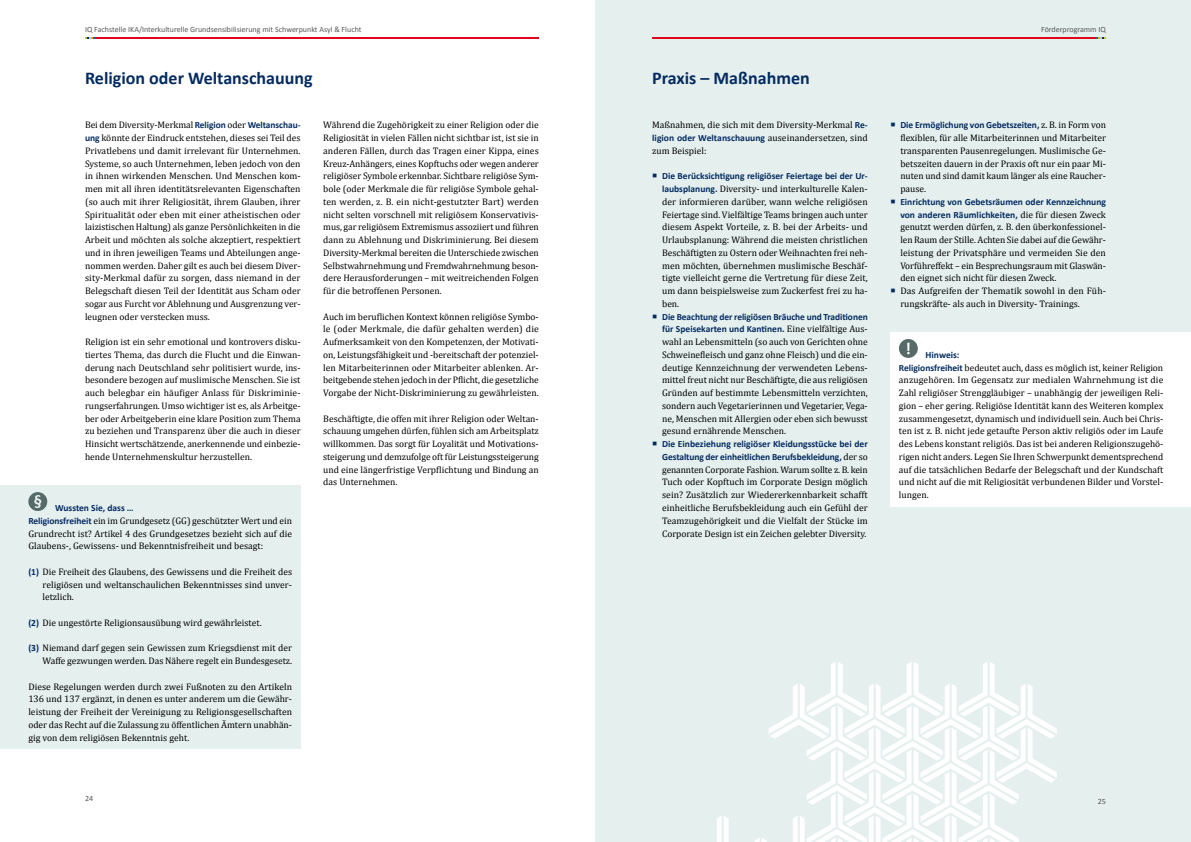
<style>
.page{position:relative;width:1191px;height:842px;background:#fff}
.page>*{position:absolute;margin:0;border:0;box-sizing:border-box;transform-origin:0 0}
.t1{font:700 18px "Calibri";color:#042b60}
.t2{font:9.5px/12.8px "Cambria";color:#000;text-align:justify}
.t3{font:700 9.5px/12.8px "Calibri";color:#042b60}
.t4{font:8px "Calibri";color:#575756}
.s1{font-family:"Calibri";font-weight:700;color:#042b60}
.s2{font-family:"Cambria";font-weight:400;color:#000}
</style>
<div class="page">
<hr style="left:85px;top:37px;width:454px;height:2px;background:#e3051b">
<svg style="left:85px;top:37px;width:10px;height:2px"></svg>
<div style="left:595px;top:0;width:596px;height:842px;background:#e4efee"></div>
<hr style="left:652px;top:37px;width:453px;height:2px;background:#e3051b">
<svg style="left:1096px;top:37px;width:10px;height:2px"></svg>
<div style="left:890px;top:332px;width:301px;height:175px;background:#fff"></div>
<svg style="left:899px;top:339px;width:18px;height:19px"></svg>
<svg style="left:717px;top:816px;width:12px;height:26px"></svg>
<svg style="left:755px;top:662px;width:302px;height:180px"></svg>
<div style="left:0;top:485px;width:300px;height:264px;background:#e4efee"></div>
<svg style="left:28px;top:492px;width:19px;height:19px"></svg>
<p class="t4" style="left:85px;top:24px;width:278px">IQ Fachstelle IKA/Interkulturelle Grundsensibilisierung mit Schwerpunkt Asyl &amp; Flucht</p>
<h1 class="t1" style="left:85px;top:67px;width:229px">Religion oder Weltanschauung</h1>
<h1 class="t1" style="left:652px;top:67px;width:159px">Praxis – Maßnahmen</h1>
<p class="t2" style="left:323px;top:119px;width:217px">Während die Zugehörigkeit zu einer Religion oder die Religiosität in vielen Fällen nicht sichtbar ist, ist sie in anderen Fällen, durch das Tragen einer Kippa, eines Kreuz-Anhängers, eines Kopftuchs oder wegen anderer religiöser Symbole erkennbar. Sichtbare religiöse Sym&shy;bole (oder Merkmale die für religiöse Symbole gehal&shy;ten werden, z. B. ein nicht-gestutzter Bart) werden nicht selten vorschnell mit religiösem Konservativis&shy;mus, gar religiösem Extremismus assoziiert und führen dann zu Ablehnung und Diskriminierung. Bei diesem Diversity-Merkmal bereiten die Unterschiede zwischen Selbstwahrnehmung und Fremdwahrnehmung beson&shy;dere Herausforderungen – mit weitreichenden Folgen für die betroffenen Personen.</p>
<p class="t2" style="left:323px;top:310px;width:217px">Auch im beruflichen Kontext können religiöse Symbo&shy;le (oder Merkmale, die dafür gehalten werden) die Aufmerksamkeit von den Kompetenzen, der Motivati&shy;on, Leistungsfähigkeit und -bereitschaft der potenziel&shy;len Mitarbeiterinnen oder Mitarbeiter ablenken. Ar&shy;beitgebende stehen jedoch in der Pflicht, die gesetzliche Vorgabe der Nicht-Diskriminierung zu gewährleisten.</p>
<p class="t2" style="left:323px;top:412px;width:217px">Beschäftigte, die offen mit ihrer Religion oder Weltan&shy;schauung umgehen dürfen, fühlen sich am Arbeitsplatz willkommen. Das sorgt für Loyalität und Motivations&shy;steigerung und demzufolge oft für Leistungssteigerung und eine längerfristige Verpflichtung und Bindung an das Unternehmen.</p>
<p class="t2" style="left:652px;top:119px;width:217px">Maßnahmen, die sich mit dem Diversity-Merkmal <span class="s1">Re-</span></p>
<p class="t3" style="left:652px;top:131px;width:217px">ligion oder Weltanschauung <span class="s2">auseinandersetzen, sind</span></p>
<p class="t2" style="left:652px;top:144px;width:56px">zum Beispiel:</p>
<p class="t3" style="left:662px;top:170px;width:207px">Die Berücksichtigung religiöser Feiertage bei der Ur-</p>
<p class="t2" style="left:662px;top:182px;width:207px"><span class="s1">laubsplanung.</span> Diversity- und interkulturelle Kalen&shy;der informieren darüber, wann welche religiösen Feiertage sind. Vielfältige Teams bringen auch unter diesem Aspekt Vorteile, z. B. bei der Arbeits- und Urlaubsplanung: Während die meisten christlichen Beschäftigten zu Ostern oder Weihnachten frei neh&shy;men möchten, übernehmen muslimische Beschäf&shy;tigte vielleicht gerne die Vertretung für diese Zeit, um dann beispielsweise zum Zuckerfest frei zu ha&shy;ben.</p>
<p class="t3" style="left:662px;top:310px;width:207px">Die Beachtung der religiösen Bräuche und Traditionen für Speisekarten und Kantinen. <span class="s2">Eine vielfältige Aus-</span></p>
<p class="t2" style="left:662px;top:335px;width:207px">wahl an Lebensmitteln (so auch von Gerichten ohne Schweinefleisch und ganz ohne Fleisch) und die ein&shy;deutige Kennzeichnung der verwendeten Lebens&shy;mittel freut nicht nur Beschäftigte, die aus religiösen Gründen auf bestimmte Lebensmitteln verzichten, sondern auch Vegetarierinnen und Vegetarier, Vega&shy;ne, Menschen mit Allergien oder eben sich bewusst gesund ernährende Menschen.</p>
<p class="t3" style="left:662px;top:438px;width:207px">Die Einbeziehung religiöser Kleidungsstücke bei der<br>Gestaltung der einheitlichen Berufsbekleidung, <span class="s2">der so</span></p>
<p class="t2" style="left:662px;top:463px;width:207px">genannten Corporate Fashion. Warum sollte z. B. kein Tuch oder Kopftuch im Corporate Design möglich sein? Zusätzlich zur Wiedererkennbarkeit schafft einheitliche Berufsbekleidung auch ein Gefühl der Teamzugehörigkeit und die Vielfalt der Stücke im Corporate Design ist ein Zeichen gelebter Diversity.</p>
<p class="t2" style="left:85px;top:119px;width:217px">Bei dem Diversity-Merkmal <span class="s1">Religion</span> oder <span class="s1">Weltanschau&shy;ung</span> könnte der Eindruck entstehen, dieses sei Teil des Privatlebens und damit irrelevant für Unternehmen.<br>Systeme, so auch Unternehmen, leben jedoch von den in ihnen wirkenden Menschen. Und Menschen kom&shy;men mit all ihren identitätsrelevanten Eigenschaften (so auch mit ihrer Religiosität, ihrem Glauben, ihrer Spiritualität oder eben mit einer atheistischen oder laizistischen Haltung) als ganze Persönlichkeiten in die Arbeit und möchten als solche akzeptiert, respektiert und in ihren jeweiligen Teams und Abteilungen ange&shy;nommen werden. Daher gilt es auch bei diesem Diver&shy;sity-Merkmal dafür zu sorgen, dass niemand in der Belegschaft diesen Teil der Identität aus Scham oder sogar aus Furcht vor Ablehnung und Ausgrenzung ver&shy;leugnen oder verstecken muss.</p>
<p class="t2" style="left:85px;top:335px;width:217px">Religion ist ein sehr emotional und kontrovers disku&shy;tiertes Thema, das durch die Flucht und die Einwan&shy;derung nach Deutschland sehr politisiert wurde, ins&shy;besondere bezogen auf muslimische Menschen. Sie ist auch belegbar ein häufiger Anlass für Diskriminie&shy;rungserfahrungen. Umso wichtiger ist es, als Arbeitge&shy;ber oder Arbeitgeberin eine klare Position zum Thema zu beziehen und Transparenz über die auch in dieser Hinsicht wertschätzende, anerkennende und einbezie&shy;hende Unternehmenskultur herzustellen.</p>
<p class="t3" style="left:55px;top:501px;width:80px">Wussten Sie, dass …</p>
<p class="t2" style="left:28px;top:514px;width:265px"><span class="s1">Religionsfreiheit</span> ein im Grundgesetz (GG) geschützter Wert und ein Grundrecht ist? Artikel 4 des Grundgesetzes bezieht sich auf die Glaubens-, Gewissens- und Bekenntnisfreiheit und besagt:</p>
<p class="t2" style="left:43px;top:565px;width:251px;text-indent:-14px"><span class="s1">(1)</span> Die Freiheit des Glaubens, des Gewissens und die Freiheit des religiösen und weltanschaulichen Bekenntnisses sind unver&shy;letzlich.</p>
<p class="t2" style="left:28px;top:616px;width:235px"><span class="s1">(2)</span> Die ungestörte Religionsausübung wird gewährleistet.</p>
<p class="t2" style="left:28px;top:642px;width:265px;text-align:right"><span class="s1">(3)</span> Niemand darf gegen sein Gewissen zum Kriegsdienst mit der<br>Waffe gezwungen werden. Das Nähere regelt ein Bundesgesetz.</p>
<p class="t2" style="left:28px;top:680px;width:265px">Diese Regelungen werden durch zwei Fußnoten zu den Artikeln 136 und 137 ergänzt, in denen es unter anderem um die Gewähr&shy;leistung der Freiheit der Vereinigung zu Religionsgesellschaften oder das Recht auf die Zulassung zu öffentlichen Ämtern unabhän&shy;gig von dem religiösen Bekenntnis geht.</p>
<p class="t4" style="left:85px;top:793px;width:10px">24</p>
<p class="t4" style="left:1041px;top:24px;width:66px">Förderprogramm IQ</p>
<p class="t3" style="left:900px;top:119px;width:207px">Die Ermöglichung von Gebetszeiten, <span class="s2">z. B. in Form von</span></p>
<p class="t2" style="left:900px;top:131px;width:207px">flexiblen, für alle Mitarbeiterinnen und Mitarbeiter transparenten Pausenregelungen. Muslimische Ge&shy;betszeiten dauern in der Praxis oft nur ein paar Mi&shy;nuten und sind damit kaum länger als eine Raucher&shy;pause.</p>
<p class="t3" style="left:900px;top:195px;width:207px">Einrichtung von Gebetsräumen oder Kennzeichnung von anderen Räumlichkeiten, <span class="s2">die für diesen Zweck</span></p>
<p class="t2" style="left:900px;top:221px;width:207px;text-align:left">genutzt werden dürfen, z. B. den überkonfessionel&shy;len Raum der Stille. Achten Sie dabei auf die Gewähr&shy;leistung der Privatsphäre und vermeiden Sie den Vorführeffekt – ein Besprechungsraum mit Glaswän&shy;den eignet sich nicht für diesen Zweck.<br>Das Aufgreifen der Thematik sowohl in den Füh&shy;rungskräfte- als auch in Diversity- Trainings.</p>
<p class="t3" style="left:925px;top:348px;width:35px">Hinweis:</p>
<p class="t2" style="left:899px;top:361px;width:266px"><span class="s1">Religionsfreiheit</span> bedeutet auch, dass es möglich ist, keiner Religion anzugehören. Im Gegensatz zur medialen Wahrnehmung ist die Zahl religiöser Strenggläubiger – unabhängig der jeweiligen Reli&shy;gion – eher gering. Religiöse Identität kann des Weiteren komplex zusammengesetzt, dynamisch und individuell sein. Auch bei Chris&shy;ten ist z. B. nicht jede getaufte Person aktiv religiös oder im Laufe des Lebens konstant religiös. Das ist bei anderen Religionszugehö&shy;rigen nicht anders. Legen Sie Ihren Schwerpunkt dementsprechend auf die tatsächlichen Bedarfe der Belegschaft und der Kundschaft und nicht auf die mit Religiosität verbundenen Bilder und Vorstel&shy;lungen.</p>
<p class="t4" style="left:1097px;top:797px;width:10px">25</p>
</div>
